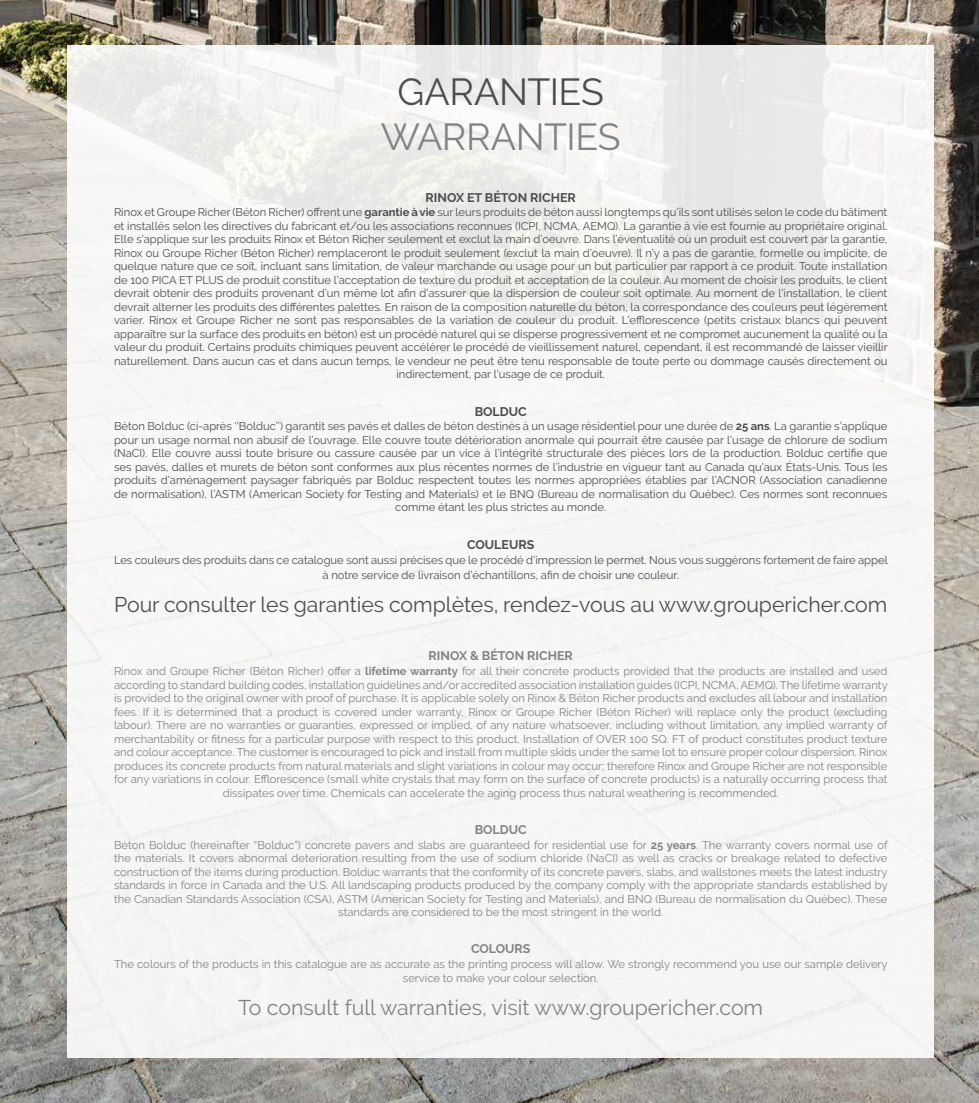
<style>
.page{position:relative;width:979px;height:1103px;background:#fff}
.page>*{position:absolute;margin:0;border:0;box-sizing:border-box;transform-origin:0 0}
.t1{font:37.5px "Raleway";letter-spacing:-.015em;color:#818386}
.t2{font:37.5px "Raleway";letter-spacing:-.01em;color:#4d4d4f}
.t3{font:21.25px "Raleway";color:#4d4d4f}
.t4{font:21.25px "Raleway";color:#818386}
.t5{font:700 12.5px "Raleway";color:#4d4d4f}
.t6{font:700 12.5px "Raleway";color:#818386}
.t7{font:11.25px/13.5px "Raleway";color:#4d4d4f;text-align:center}
.t8{font:11.25px/13.5px "Raleway";color:#818386;text-align:center}
.s1{font-weight:700}
</style>
<div class="page">
<img style="left:0;top:0;width:979px;height:1102px">
<div style="left:68px;top:45px;width:866px;height:1013px;background:linear-gradient(to bottom,#f3f2f1,#f7f7f7)"></div>
<h1 class="t2" style="left:397px;top:70px;width:208px">GARANTIES</h1>
<h1 class="t1" style="left:381px;top:115px;width:241px">WARRANTIES</h1>
<p class="t5" style="left:426px;top:190px;width:152px">RINOX ET BÉTON RICHER</p>
<p class="t7" style="left:114px;top:206px;width:775px">Rinox et Groupe Richer (Béton Richer) offrent une <span class="s1">garantie à vie</span> sur leurs produits de béton aussi longtemps qu’ils sont utilisés selon le code du bâtiment et installés selon les directives du fabricant et/ou les associations reconnues (ICPI, NCMA, AEMQ). La garantie à vie est fournie au propriétaire original.<br>Elle s’applique sur les produits Rinox et Béton Richer seulement et exclut la main d’oeuvre. Dans l’éventualité où un produit est couvert par la garantie, Rinox ou Groupe Richer (Béton Richer) remplaceront le produit seulement (exclut la main d’oeuvre). Il n’y a pas de garantie, formelle ou implicite, de quelque nature que ce soit, incluant sans limitation, de valeur marchande ou usage pour un but particulier par rapport à ce produit. Toute installation de 100 PICA ET PLUS de produit constitue l’acceptation de texture du produit et acceptation de la couleur. Au moment de choisir les produits, le client devrait obtenir des produits provenant d’un même lot afin d’assurer que la dispersion de couleur soit optimale. Au moment de l’installation, le client devrait alterner les produits des différentes palettes. En raison de la composition naturelle du béton, la correspondance des couleurs peut légèrement varier. Rinox et Groupe Richer ne sont pas responsables de la variation de couleur du produit. L’efflorescence (petits cristaux blancs qui peuvent apparaître sur la surface des produits en béton) est un procédé naturel qui se disperse progressivement et ne compromet aucunement la qualité ou la valeur du produit. Certains produits chimiques peuvent accélérer le procédé de vieillissement naturel, cependant, il est recommandé de laisser vieillir naturellement. Dans aucun cas et dans aucun temps, le vendeur ne peut être tenu responsable de toute perte ou dommage causés directement ou indirectement, par l’usage de ce produit.</p>
<p class="t5" style="left:475px;top:404px;width:54px">BOLDUC</p>
<p class="t7" style="left:114px;top:420px;width:775px">Béton Bolduc (ci-après ‘’Bolduc’’) garantit ses pavés et dalles de béton destinés à un usage résidentiel pour une durée de <span class="s1">25 ans</span>. La garantie s’applique pour un usage normal non abusif de l’ouvrage. Elle couvre toute détérioration anormale qui pourrait être causée par l’usage de chlorure de sodium (NaCI). Elle couvre aussi toute brisure ou cassure causée par un vice à l’intégrité structurale des pièces lors de la production. Bolduc certifie que ses pavés, dalles et murets de béton sont conformes aux plus récentes normes de l’industrie en vigueur tant au Canada qu’aux États-Unis. Tous les produits d’aménagement paysager fabriqués par Bolduc respectent toutes les normes appropriées établies par l’ACNOR (Association canadienne de normalisation), l’ASTM (American Society for Testing and Materials) et le BNQ (Bureau de normalisation du Québec). Ces normes sont reconnues comme étant les plus strictes au monde.</p>
<p class="t5" style="left:467px;top:537px;width:69px">COULEURS</p>
<p class="t7" style="left:114px;top:552px;width:775px;line-height:15px">Les couleurs des produits dans ce catalogue sont aussi précises que le procédé d’impression le permet. Nous vous suggérons fortement de faire appel à notre service de livraison d’échantillons, afin de choisir une couleur.</p>
<h2 class="t3" style="left:114px;top:591px;width:775px">Pour consulter les garanties complètes, rendez-vous au www.groupericher.com</h2>
<p class="t6" style="left:429px;top:648px;width:146px">RINOX &amp; BÉTON RICHER</p>
<p class="t8" style="left:114px;top:664px;width:775px">Rinox and Groupe Richer (Béton Richer) offer a <span class="s1">lifetime warranty</span> for all their concrete products provided that the products are installed and used according to standard building codes, installation guidelines and/or accredited association installation guides (ICPI, NCMA, AEMQ). The lifetime warranty is provided to the original owner with proof of purchase. It is applicable solely on Rinox &amp; Béton Richer products and excludes all labour and installation fees. If it is determined that a product is covered under warranty, Rinox or Groupe Richer (Béton Richer) will replace only the product (excluding labour). There are no warranties or guaranties, expressed or implied, of any nature whatsoever, including without limitation, any implied warranty of merchantability or fitness for a particular purpose with respect to this product. Installation of OVER 100 SQ. FT of product constitutes product texture and colour acceptance. The customer is encouraged to pick and install from multiple skids under the same lot to ensure proper colour dispersion. Rinox produces its concrete products from natural materials and slight variations in colour may occur; therefore Rinox and Groupe Richer are not responsible for any variations in colour. Efflorescence (small white crystals that may form on the surface of concrete products) is a naturally occurring process that dissipates over time. Chemicals can accelerate the aging process thus natural weathering is recommended.</p>
<p class="t6" style="left:475px;top:822px;width:54px">BOLDUC</p>
<p class="t8" style="left:114px;top:838px;width:775px">Béton Bolduc (hereinafter “Bolduc”) concrete pavers and slabs are guaranteed for residential use for <span class="s1">25 years</span>. The warranty covers normal use of the materials. It covers abnormal deterioration resulting from the use of sodium chloride (NaCI) as well as cracks or breakage related to defective construction of the items during production. Bolduc warrants that the conformity of its concrete pavers, slabs, and wallstones meets the latest industry standards in force in Canada and the U.S. All landscaping products produced by the company comply with the appropriate standards established by the Canadian Standards Association (CSA), ASTM (American Society for Testing and Materials), and BNQ (Bureau de normalisation du Québec). These standards are considered to be the most stringent in the world.</p>
<p class="t6" style="left:471px;top:941px;width:61px">COLOURS</p>
<p class="t8" style="left:114px;top:957px;width:775px">The colours of the products in this catalogue are as accurate as the printing process will allow. We strongly recommend you use our sample delivery service to make your colour selection.</p>
<h2 class="t4" style="left:238px;top:994px;width:526px">To consult full warranties, visit www.groupericher.com</h2>
</div>
